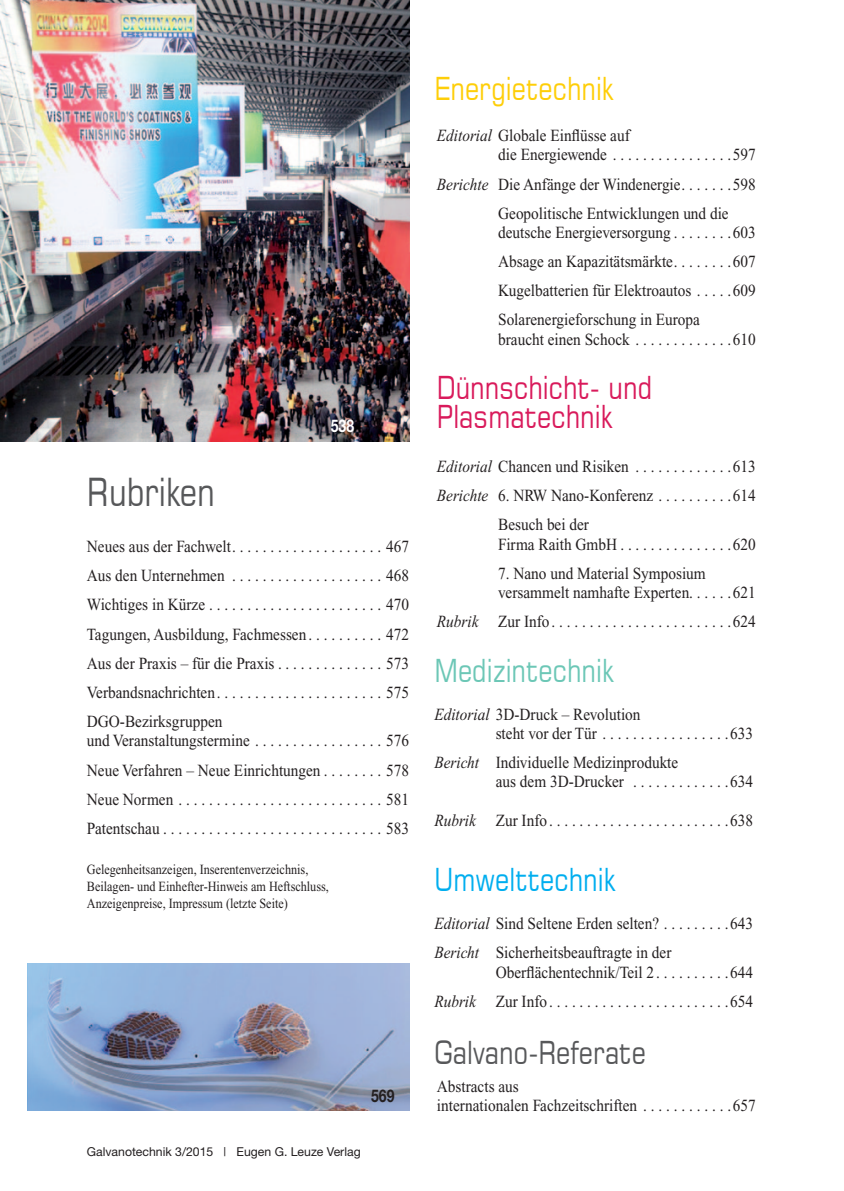
<style>
.page{position:relative;width:844px;height:1191px;background:#fff}
.page>*{position:absolute;margin:0;border:0;box-sizing:border-box;transform-origin:0 0}
.t1{font:38.5px "Square 721 BT";color:#57585a;scale:.8 1}
.t2{font:31.5px/29.8px "Square 721 BT";color:#d91a5b;scale:.8 1}
.t3{font:31.5px "Square 721 BT";color:#57585a;scale:.8 1}
.t4{font:31.5px "Square 721 BT";color:#fece08;scale:.8 1}
.t5{font:31.5px "Square 721 BT";color:#6cc7b6;scale:.8 1}
.t6{font:31.5px "Square 721 BT";color:#00aeef;scale:.8 1}
.t7{font:700 17.5px "Helvetica Neue";color:#fff;scale:.8 1}
.t8{font:700 17.5px "Helvetica Neue";color:#231f20;scale:.8 1}
.t9{font:16.97px/29.2px "Times New Roman";color:#231f20;scale:.9 1}
.t10{font:14px/16.6px "Times New Roman";color:#231f20;scale:.87 1}
.t11{font:12.25px "Helvetica Neue";color:#231f20}
.s1{font-style:italic}
</style>
<div class="page">
<img style="left:27px;top:963px;width:382px;height:147px">
<img style="left:1px;top:0;width:408px;height:441px">
<h1 class="t1" style="left:87px;top:467px;width:162px">Rubriken</h1>
<p class="t7" style="left:331px;top:415px;width:31px">538</p>
<p class="t9" style="left:87px;top:532px;width:359px;text-align:justify">Neues aus der Fachwelt . . . . . . . . . . . . . . . . . . . . 467<br>Aus den Unternehmen . . . . . . . . . . . . . . . . . . . . 468<br>Wichtiges in Kürze . . . . . . . . . . . . . . . . . . . . . . . 470<br>Tagungen, Ausbildung, Fachmessen . . . . . . . . . . 472<br>Aus der Praxis – für die Praxis . . . . . . . . . . . . . . 573<br>Verbandsnachrichten . . . . . . . . . . . . . . . . . . . . . . 575<br>DGO-Bezirksgruppen</p>
<p class="t9" style="left:87px;top:726px;width:359px;text-align:justify">und Veranstaltungstermine . . . . . . . . . . . . . . . . . 576<br>Neue Verfahren – Neue Einrichtungen . . . . . . . . 578<br>Neue Normen . . . . . . . . . . . . . . . . . . . . . . . . . . . 581<br>Patentschau . . . . . . . . . . . . . . . . . . . . . . . . . . . . . 583</p>
<p class="t10" style="left:87px;top:861px;width:280px">Gelegenheitsanzeigen, Inserentenverzeichnis,<br>Beilagen- und Einhefter-Hinweis am Heftschluss,<br>Anzeigenpreise, Impressum (letzte Seite)</p>
<p class="t8" style="left:371px;top:1084px;width:31px">569</p>
<p class="t11" style="left:87px;top:1144px;width:275px">Galvanotechnik 3/2015 | Eugen G. Leuze Verlag</p>
<h2 class="t4" style="left:434px;top:69px;width:226px">Energietechnik</h2>
<p class="t9" style="left:498px;top:126px;width:287px;line-height:19.2px;text-indent:-61px"><span class="s1">Editorial</span> Globale Einflüsse auf<br>die Energiewende . . . . . . . . . . . . . . . 597</p>
<p class="t9" style="left:498px;top:169px;width:287px;text-indent:-61px"><span class="s1">Berichte</span> Die Anfänge der Windenergie . . . . . . 598<br>Geopolitische Entwicklungen und die</p>
<p class="t9" style="left:498px;top:218px;width:287px;text-align:justify">deutsche Energieversorgung . . . . . . . 603<br>Absage an Kapazitätsmärkte . . . . . . . 607<br>Kugelbatterien für Elektroautos . . . . 609<br>Solarenergieforschung in Europa</p>
<p class="t9" style="left:498px;top:324px;width:287px">braucht einen Schock . . . . . . . . . . . . 610</p>
<h2 class="t2" style="left:437px;top:372px;width:270px">Dünnschicht- und<br>Plasmatechnik</h2>
<p class="t9" style="left:437px;top:452px;width:355px"><span class="s1">Editorial</span> Chancen und Risiken . . . . . . . . . . . . 613</p>
<p class="t9" style="left:437px;top:481px;width:355px"><span class="s1">Berichte</span> 6. NRW Nano-Konferenz . . . . . . . . . 614</p>
<p class="t9" style="left:498px;top:510px;width:102px">Besuch bei der</p>
<p class="t9" style="left:498px;top:529px;width:287px">Firma Raith GmbH . . . . . . . . . . . . . . 620</p>
<p class="t9" style="left:498px;top:563px;width:287px;line-height:19.2px">7. Nano und Material Symposium versammelt namhafte Experten. . . . . . 621</p>
<p class="t9" style="left:437px;top:607px;width:355px"><span class="s1">Rubrik</span> Zur Info . . . . . . . . . . . . . . . . . . . . . . . 624</p>
<h2 class="t5" style="left:434px;top:651px;width:226px">Medizintechnik</h2>
<p class="t9" style="left:495px;top:704px;width:287px;line-height:19.2px;text-indent:-61px"><span class="s1">Editorial</span> 3D-Druck – Revolution<br>steht vor der Tür . . . . . . . . . . . . . . . . 633</p>
<p class="t9" style="left:495px;top:753px;width:287px;line-height:19.2px;text-indent:-61px"><span class="s1">Bericht</span> Individuelle Medizinprodukte<br>aus dem 3D-Drucker . . . . . . . . . . . . 634</p>
<p class="t9" style="left:434px;top:805px;width:355px"><span class="s1">Rubrik</span> Zur Info . . . . . . . . . . . . . . . . . . . . . . . 638</p>
<h2 class="t6" style="left:434px;top:860px;width:228px">Umwelttechnik</h2>
<p class="t9" style="left:434px;top:909px;width:355px"><span class="s1">Editorial</span> Sind Seltene Erden selten? . . . . . . . . 643<br><span class="s1">Bericht</span> Sicherheitsbeauftragte in der</p>
<p class="t9" style="left:434px;top:957px;width:355px;text-align:right">Oberflächentechnik/Teil 2 . . . . . . . . . 644<br><span class="s1">Rubrik</span> Zur Info . . . . . . . . . . . . . . . . . . . . . . . 654</p>
<h2 class="t3" style="left:434px;top:1032px;width:266px">Galvano-Referate</h2>
<p class="t9" style="left:437px;top:1076px;width:355px;line-height:19.2px">Abstracts aus<br>internationalen Fachzeitschriften . . . . . . . . . . . 657</p>
</div>
